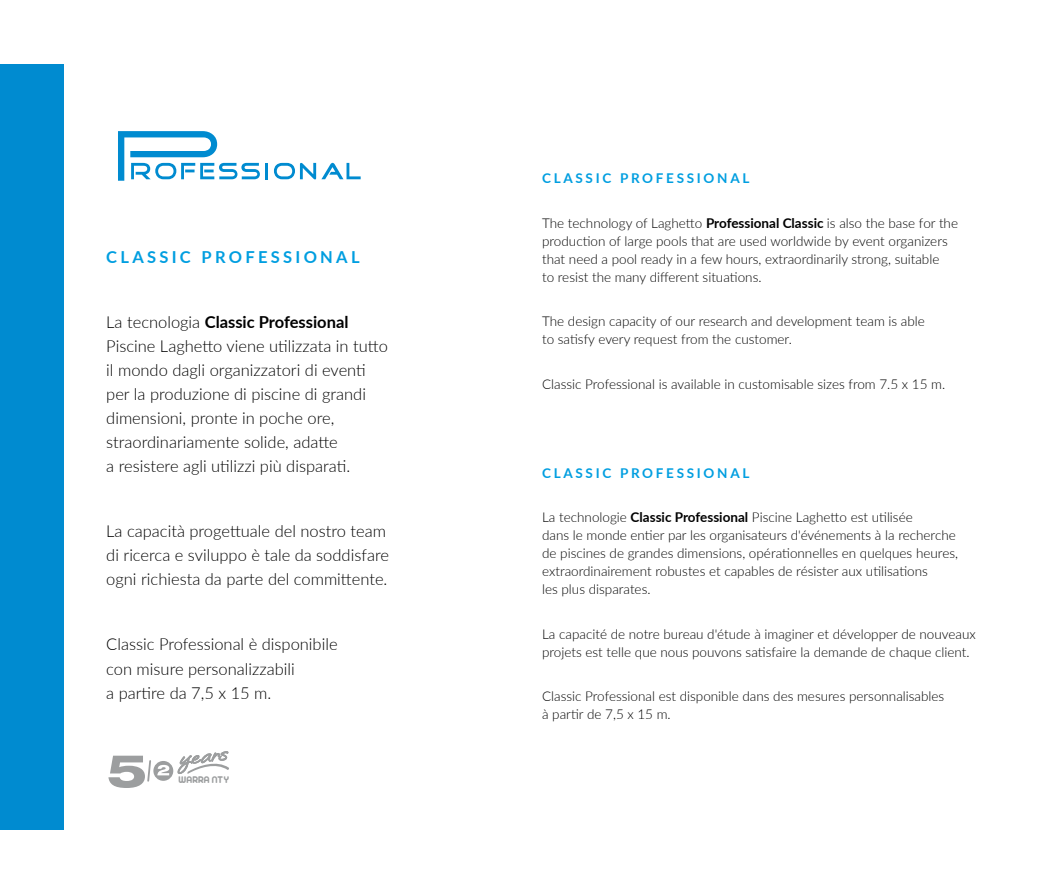
<style>
.page{position:relative;width:1063px;height:893px;background:#fff}
.page>*{position:absolute;margin:0;border:0;box-sizing:border-box;transform-origin:0 0}
.t1{font:300 16.5px/24px "Lato";color:#000}
.t2{font:700 16.5px "Lato";letter-spacing:.2em;color:#009ee0}
.t3{font:300 13.5px/18px "Lato";color:#000}
.t4{font:700 13.5px "Lato";letter-spacing:.2em;color:#009ee0}
.t5{font:10.5px "Arista 2.0";color:#9c9e9f}
.s1{font-weight:700}
</style>
<div class="page">
<svg style="left:118px;top:131px;width:142px;height:50px"></svg>
<hr style="left:265px;top:163px;width:3px;height:16px;background:#008bd0">
<svg style="left:274px;top:163px;width:87px;height:16px"></svg>
<div style="left:0;top:64px;width:64px;height:765px;background:#008bd0"></div>
<svg style="left:153px;top:761px;width:20px;height:20px"></svg>
<svg style="left:177px;top:751px;width:52px;height:23px"></svg>
<svg style="left:108px;top:756px;width:61px;height:32px"></svg>
<p class="t2" style="left:106px;top:245px;width:255px">CLASSIC PROFESSIONAL</p>
<p class="t1" style="left:106px;top:310px;width:283px">La tecnologia <span class="s1">Classic Professional </span>Piscine Laghetto viene utilizzata in tutto il mondo dagli organizzatori di eventi per la produzione di piscine di grandi dimensioni, pronte in poche ore, straordinariamente solide, adatte<br>a resistere agli utilizzi più disparati.</p>
<p class="t1" style="left:106px;top:519px;width:284px">La capacità progettuale del nostro team di ricerca e sviluppo è tale da soddisfare ogni richiesta da parte del committente.</p>
<p class="t1" style="left:106px;top:632px;width:233px">Classic Professional è disponibile con misure personalizzabili<br>a partire da 7,5 x 15 m.</p>
<p class="t5" style="left:178px;top:774px;width:52px">WARRA NTY</p>
<p class="t4" style="left:542px;top:168px;width:209px">CLASSIC PROFESSIONAL</p>
<p class="t3" style="left:542px;top:214px;width:417px">The technology of Laghetto <span class="s1">Professional Classic</span> is also the base for the production of large pools that are used worldwide by event organizers that need a pool ready in a few hours, extraordinarily strong, suitable<br>to resist the many different situations.</p>
<p class="t3" style="left:542px;top:312px;width:384px">The design capacity of our research and development team is able to satisfy every request from the customer.</p>
<p class="t3" style="left:542px;top:375px;width:405px">Classic Professional is available in customisable sizes from 7.5 x 15 m.</p>
<p class="t4" style="left:542px;top:463px;width:209px">CLASSIC PROFESSIONAL</p>
<p class="t3" style="left:542px;top:508px;width:418px">La technologie <span class="s1">Classic Professional</span> Piscine Laghetto est utilisée<br>dans le monde entier par les organisateurs d'événements à la recherche de piscines de grandes dimensions, opérationnelles en quelques heures, extraordinairement robustes et capables de résister aux utilisations<br>les plus disparates.</p>
<p class="t3" style="left:542px;top:625px;width:435px">La capacité de notre bureau d'étude à imaginer et développer de nouveaux projets est telle que nous pouvons satisfaire la demande de chaque client.</p>
<p class="t3" style="left:542px;top:687px;width:404px">Classic Professional est disponible dans des mesures personnalisables à partir de 7,5 x 15 m.</p>
</div>
